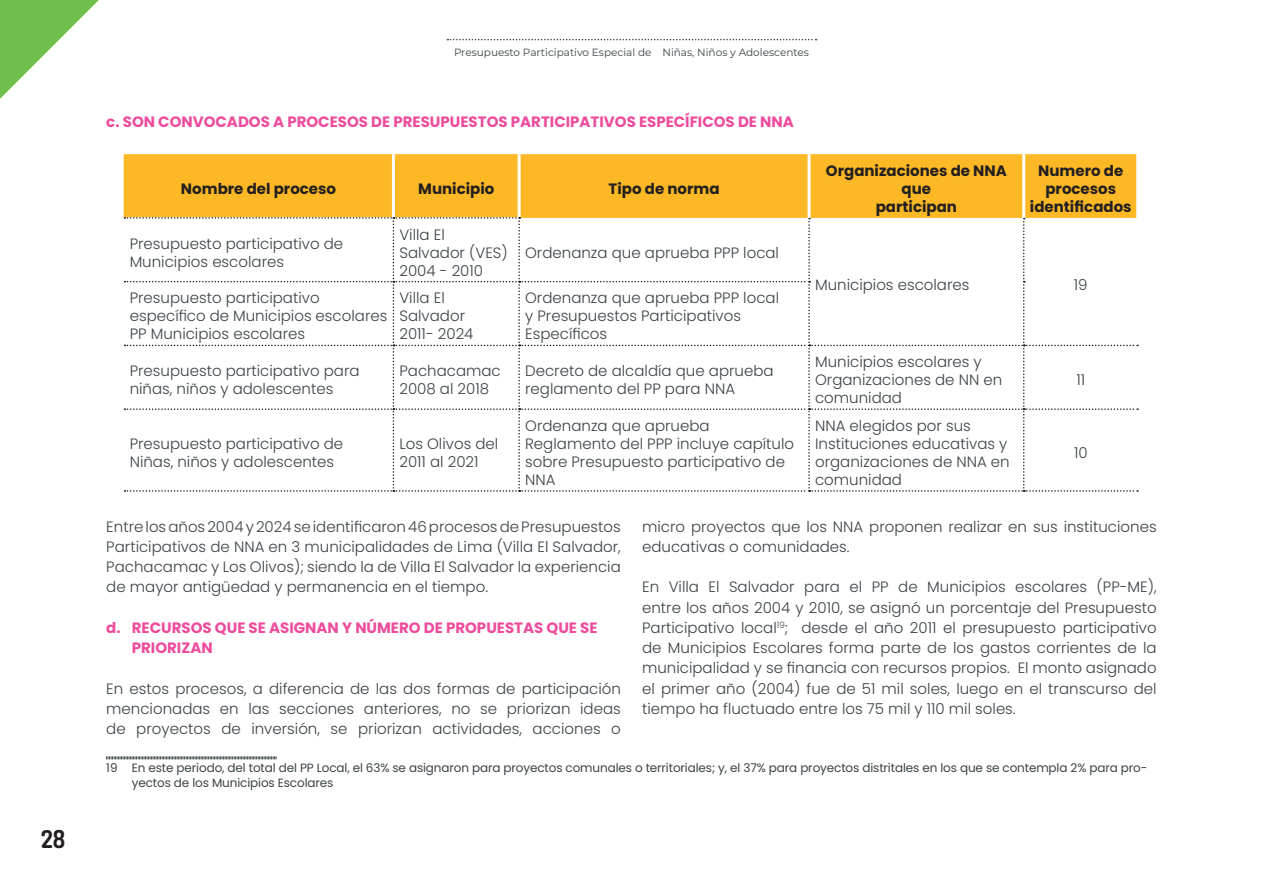
<style>
.page{position:relative;width:1263px;height:893px;background:#fff}
.page>*{position:absolute;margin:0;border:0;box-sizing:border-box;transform-origin:0 0}
.t1{font:500 25.5px "Apron Soft Cn";color:#231f20}
.t2{font:300 15px/18px "Poppins";color:#3a4246}
.t3{font:700 15px/20.2px "Poppins";color:#ed4c9c}
.t4{font:700 15px/18px "Poppins";color:#231f20;text-align:center}
.t5{font:12px/14.4px "Poppins";letter-spacing:-.01em;color:#3a4246}
.t6{font:10.5px "Montserrat";color:#3a4246}
</style>
<div class="page">
<div style="left:124px;top:154px;width:1012px;height:63px;background:#fcb825"></div>
<hr style="left:392px;top:154px;width:3px;height:63px;background:#fff">
<hr style="left:518px;top:154px;width:3px;height:63px;background:#fff">
<hr style="left:807px;top:154px;width:3px;height:64px;background:#fff">
<hr style="left:1022px;top:154px;width:3px;height:64px;background:#fff">
<svg style="left:124px;top:217px;width:1014px;height:275px"></svg>
<svg style="left:106px;top:756px;width:171px;height:3px"></svg>
<svg style="left:447px;top:39px;width:369px;height:1px"></svg>
<svg style="left:0;top:0;width:99px;height:99px"></svg>
<h1 class="t1" style="left:41px;top:824px;width:26px">28</h1>
<p class="t6" style="left:454px;top:45px;width:356px">Presupuesto Participativo Especial de Niñas, Niños y Adolescentes</p>
<p class="t3" style="left:106px;top:111px;width:689px">c. SON CONVOCADOS A PROCESOS DE PRESUPUESTOS PARTICIPATIVOS ESPECÍFICOS DE NNA</p>
<p class="t4" style="left:181px;top:180px;width:157px">Nombre del proceso</p>
<p class="t4" style="left:418px;top:180px;width:78px">Municipio</p>
<p class="t4" style="left:609px;top:180px;width:112px">Tipo de norma</p>
<p class="t2" style="left:130px;top:234px;width:215px">Presupuesto participativo de<br>Municipios escolares</p>
<p class="t2" style="left:399px;top:225px;width:110px">Villa El<br>Salvador (VES)</p>
<p class="t2" style="left:399px;top:261px;width:85px">2004 - 2010</p>
<p class="t2" style="left:130px;top:289px;width:259px">Presupuesto participativo específico de Municipios escolares</p>
<p class="t2" style="left:130px;top:325px;width:177px">PP Municipios escolares</p>
<p class="t2" style="left:399px;top:289px;width:67px">Villa El<br>Salvador</p>
<p class="t2" style="left:399px;top:325px;width:76px">2011- 2024</p>
<p class="t2" style="left:525px;top:243px;width:255px">Ordenanza que aprueba PPP local</p>
<p class="t2" style="left:525px;top:289px;width:255px">Ordenanza que aprueba PPP local y Presupuestos Participativos<br>Específicos</p>
<p class="t4" style="left:826px;top:162px;width:182px">Organizaciones de NNA que</p>
<p class="t4" style="left:876px;top:198px;width:83px">participan</p>
<p class="t4" style="left:1030px;top:162px;width:103px">Numero de procesos identificados</p>
<p class="t2" style="left:815px;top:275px;width:156px">Municipios escolares</p>
<p class="t2" style="left:1074px;top:275px;width:15px">19</p>
<p class="t2" style="left:130px;top:362px;width:231px">Presupuesto participativo para niñas, niños y adolescentes</p>
<p class="t2" style="left:399px;top:362px;width:103px">Pachacamac</p>
<p class="t2" style="left:399px;top:380px;width:91px">2008 al 2018</p>
<p class="t2" style="left:130px;top:435px;width:215px">Presupuesto participativo de<br>Niñas, niños y adolescentes</p>
<p class="t2" style="left:399px;top:435px;width:100px">Los Olivos del<br>2011 al 2021</p>
<p class="t2" style="left:525px;top:362px;width:250px">Decreto de alcaldía que aprueba reglamento del PP para NNA</p>
<p class="t2" style="left:815px;top:353px;width:189px">Municipios escolares y<br>Organizaciones de NN en comunidad</p>
<p class="t2" style="left:525px;top:417px;width:270px">Ordenanza que aprueba<br>Reglamento del PPP incluye capítulo sobre Presupuesto participativo de<br>NNA</p>
<p class="t2" style="left:815px;top:417px;width:196px">NNA elegidos por sus<br>Instituciones educativas y organizaciones de NNA en comunidad</p>
<p class="t2" style="left:1076px;top:371px;width:10px">11</p>
<p class="t2" style="left:1074px;top:444px;width:15px">10</p>
<p class="t2" style="left:106px;top:516px;width:516px;line-height:20.2px;text-align:justify">Entre los años 2004 y 2024 se identificaron 46 procesos de Presupuestos Participativos de NNA en 3 municipalidades de Lima (Villa El Salvador, Pachacamac y Los Olivos); siendo la de Villa El Salvador la experiencia de mayor antigüedad y permanencia en el tiempo.</p>
<p class="t3" style="left:132px;top:617px;width:467px;text-indent:-26px">d. RECURSOS QUE SE ASIGNAN Y NÚMERO DE PROPUESTAS QUE SE<br>PRIORIZAN</p>
<p class="t2" style="left:106px;top:678px;width:516px;line-height:20.2px;text-align:justify">En estos procesos, a diferencia de las dos formas de participación mencionadas en las secciones anteriores, no se priorizan ideas de proyectos de inversión, se priorizan actividades, acciones o</p>
<p class="t5" style="left:132px;top:761px;width:1017px;text-indent:-26px">19 En este periodo, del total del PP Local, el 63% se asignaron para proyectos comunales o territoriales; y, el 37% para proyectos distritales en los que se contempla 2% para pro&shy;yectos de los Municipios Escolares</p>
<p class="t2" style="left:642px;top:516px;width:516px;line-height:20.2px">micro proyectos que los NNA proponen realizar en sus instituciones educativas o comunidades.</p>
<p class="t2" style="left:642px;top:577px;width:516px;line-height:20.2px;text-align:justify">En Villa El Salvador para el PP de Municipios escolares (PP-ME), entre los años 2004 y 2010, se asignó un porcentaje del Presupuesto Participativo local<sup>19</sup>; desde el año 2011 el presupuesto participativo de Municipios Escolares forma parte de los gastos corrientes de la municipalidad y se financia con recursos propios. El monto asignado el primer año (2004) fue de 51 mil soles, luego en el transcurso del tiempo ha fluctuado entre los 75 mil y 110 mil soles.</p>
</div>
